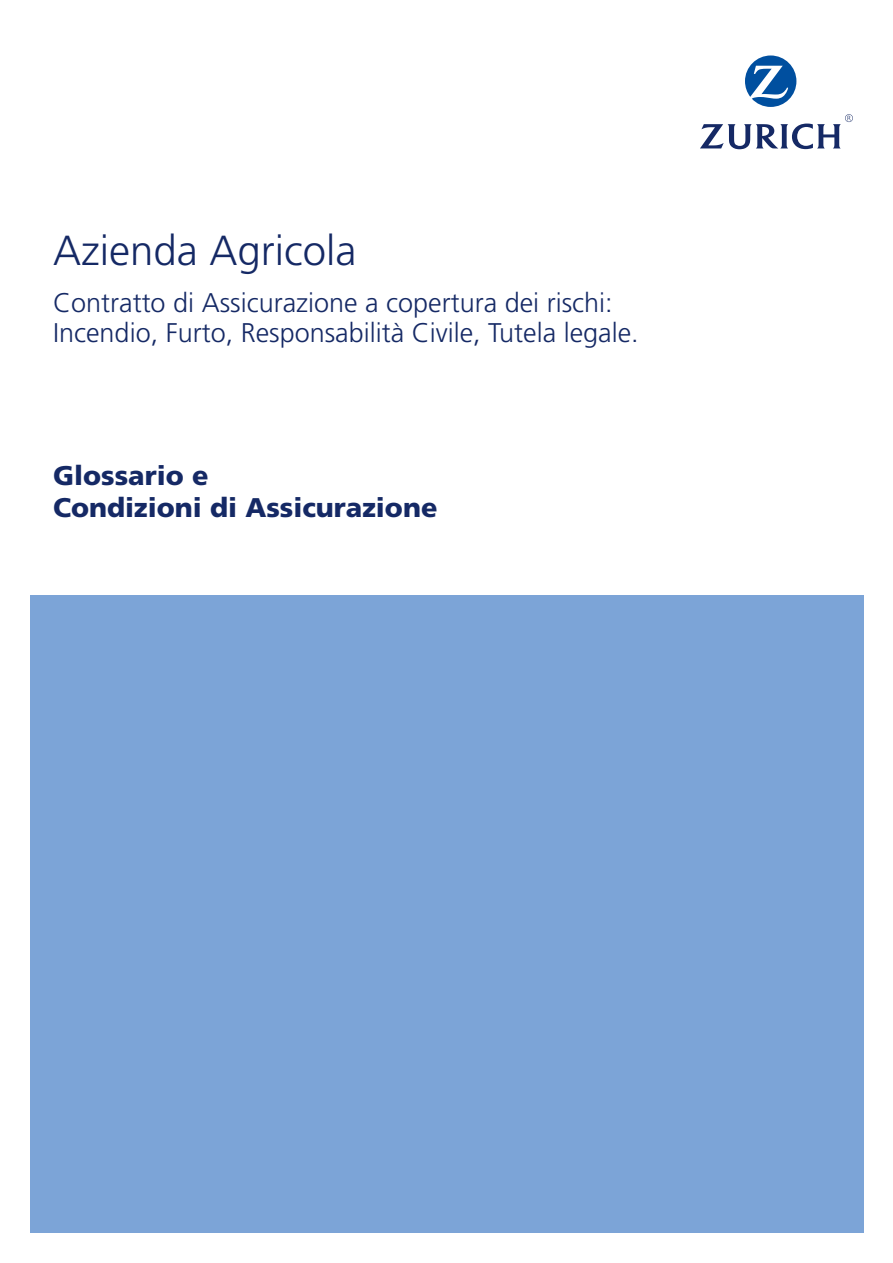
<style>
.page{position:relative;width:893px;height:1263px;background:#fff}
.page>*{position:absolute;margin:0;border:0;box-sizing:border-box;transform-origin:0 0}
.t1{font:300 42px "Frutiger";color:#152965}
.t2{font:300 27px/30px "Frutiger";color:#152965}
.t3{font:900 27px/32.8px "Frutiger";color:#152965}
</style>
<div class="page">
<div style="left:30px;top:595px;width:833px;height:638px;background:#7ca4d7"></div>
<svg style="left:745px;top:55px;width:51px;height:52px"></svg>
<svg style="left:700px;top:114px;width:153px;height:35px"></svg>
<h1 class="t1" style="left:53px;top:227px;width:305px">Azienda Agricola</h1>
<p class="t2" style="left:53px;top:288px;width:587px">Contratto di Assicurazione a copertura dei rischi:<br>Incendio, Furto, Responsabilità Civile, Tutela legale.</p>
<p class="t3" style="left:53px;top:458px;width:386px">Glossario e<br>Condizioni di Assicurazione</p>
</div>
